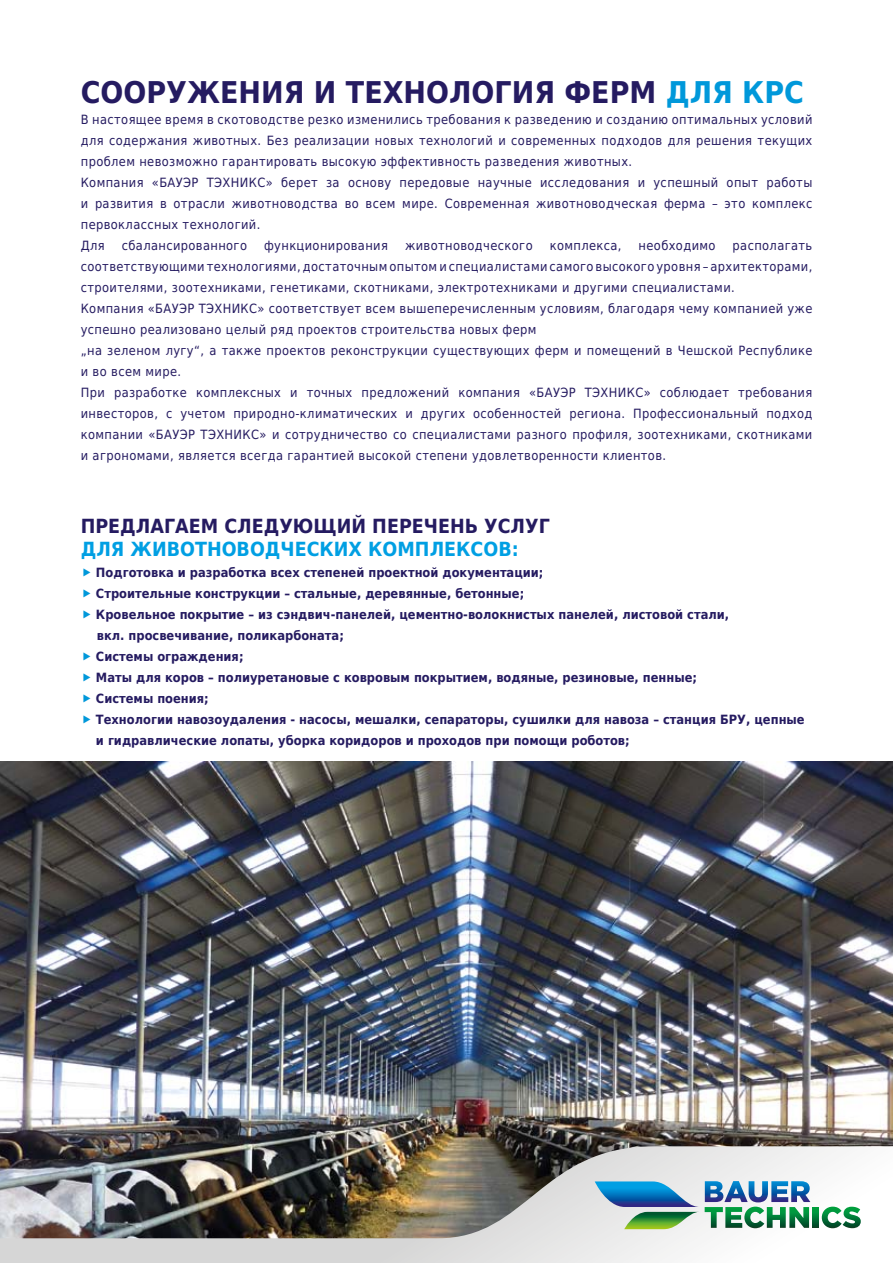
<style>
.page{position:relative;width:893px;height:1263px;background:#fff}
.page>*{position:absolute;margin:0;border:0;box-sizing:border-box;transform-origin:0 0}
.t1{font:700 30px "DejaVu Sans Condensed";color:#251b61}
.t2{font:700 19.5px "DejaVu Sans Condensed";color:#251b61}
.t3{font:700 19.5px "DejaVu Sans Condensed";color:#009fe3}
.t4{font:12.75px/21px "DejaVu Sans Condensed";letter-spacing:.03em;color:#251b61}
.t5{font:700 12.75px/21px "DejaVu Sans Condensed";color:#251b61}
.s1{color:#0098da}
</style>
<div class="page">
<img style="left:0;top:761px;width:893px;height:385px">
<img style="left:0;top:1146px;width:893px;height:117px">
<svg style="left:595px;top:1181px;width:215px;height:48px"></svg>
<svg style="left:813px;top:1207px;width:6px;height:21px"></svg>
<svg style="left:822px;top:1206px;width:39px;height:22px"></svg>
<h1 class="t1" style="left:81px;top:67px;width:725px">СООРУЖЕНИЯ И ТЕХНОЛОГИЯ ФЕРМ <span class="s1">ДЛЯ КРС</span></h1>
<p class="t4" style="left:81px;top:108px;width:733px">В настоящее время в скотоводстве резко изменились требования к разведению и созданию оптимальных условий для содержания животных. Без реализации новых технологий и современных подходов для решения текущих проблем невозможно гарантировать высокую эффективность разведения животных.<br>Компания «БАУЭР ТЭХНИКС» берет за основу передовые научные исследования и успешный опыт работы и развития в отрасли животноводства во всем мире. Современная животноводческая ферма – это комплекс первоклассных технологий.<br>Для</p>
<p class="t4" style="left:122px;top:234px;width:127px">сбалансированного</p>
<p class="t4" style="left:264px;top:234px;width:125px">функционирования</p>
<p class="t4" style="left:405px;top:234px;width:129px">животноводческого</p>
<p class="t4" style="left:550px;top:234px;width:73px">комплекса,</p>
<p class="t4" style="left:639px;top:234px;width:78px">необходимо</p>
<p class="t4" style="left:81px;top:234px;width:733px;text-indent:652px">располагать соответствующими технологиями, достаточным опытом и специалистами самого высокого уровня – архитекторами, строителями, зоотехниками, генетиками, скотниками, электротехниками и другими специалистами.<br>Компания «БАУЭР ТЭХНИКС» соответствует всем вышеперечисленным условиям, благодаря чему компанией уже успешно реализовано целый ряд проектов строительства новых ферм<br>„на зеленом лугу“, а также проектов реконструкции существующих ферм и помещений в Чешской Республике и во всем мире.<br>При разработке комплексных и точных предложений компания «БАУЭР ТЭХНИКС» соблюдает требования инвесторов, с учетом природно-климатических и других особенностей региона. Профессиональный подход компании «БАУЭР ТЭХНИКС» и сотрудничество со специалистами разного профиля, зоотехниками, скотниками и агрономами, является всегда гарантией высокой степени удовлетворенности клиентов.</p>
<h2 class="t2" style="left:81px;top:510px;width:29px">Предл</h2>
<h2 class="t2" style="left:150px;top:510px;width:89px">агаем следу</h2>
<h2 class="t2" style="left:293px;top:510px;width:93px">ющий пере</h2>
<h2 class="t2" style="left:424px;top:510px;width:75px">чень услуг</h2>
<h2 class="t3" style="left:81px;top:533px;width:15px">для</h2>
<h2 class="t3" style="left:131px;top:533px;width:65px">животно</h2>
<h2 class="t3" style="left:237px;top:533px;width:73px">водческих</h2>
<h2 class="t3" style="left:368px;top:533px;width:16px">комплексо</h2>
<h2 class="t3" style="left:498px;top:533px;width:22px">в:</h2>
<p class="t5" style="left:96px;top:561px;width:710px">Подготовка и разработка всех степеней проектной документации;<br>Строительные конструкции – стальные, деревянные, бетонные;<br>Кровельное покрытие – из сэндвич-панелей, цементно-волокнистых панелей, листовой стали,<br>вкл. просвечивание, поликарбоната;<br>Системы ограждения;<br>Маты для коров – полиуретановые с ковровым покрытием, водяные, резиновые, пенные;<br>Системы поения;<br>Технологии навозоудаления - насосы, мешалки, сепараторы, сушилки для навоза – станция БРУ, цепные и гидравлические лопаты, уборка коридоров и проходов при помощи роботов;</p>
</div>
